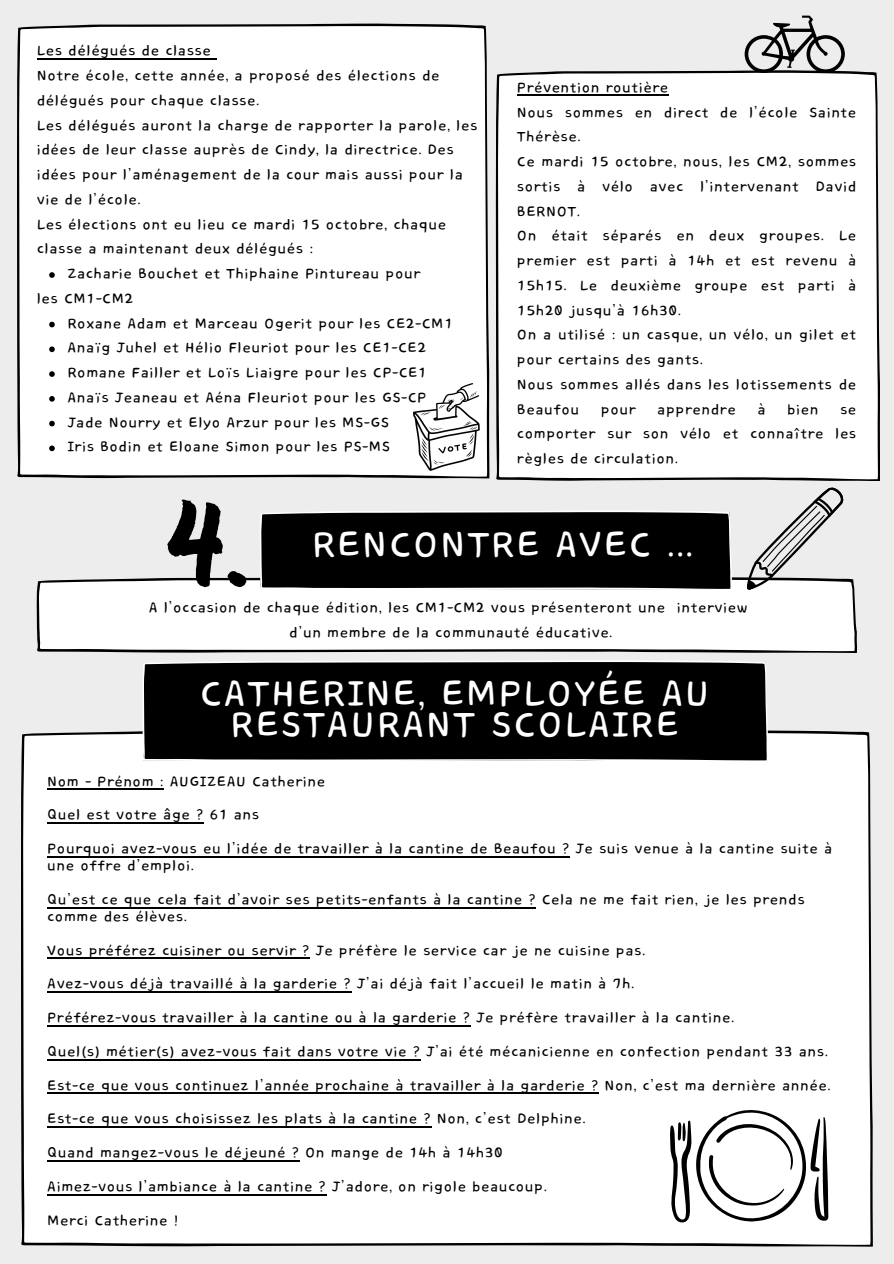
<style>
.page{position:relative;width:894px;height:1264px;background:#fff}
.page>*{position:absolute;margin:0;border:0;box-sizing:border-box;transform-origin:0 0}
.t1{font:120px "Bosk";color:#000}
.t2{font:45.75px "Core Bandi Face";color:#fff}
.t3{font:18px/24.8px "Core Bandi Face";color:#000}
</style>
<div class="page">
<div style="left:0;top:0;width:893px;height:1263px;background:#ededed"></div>
<svg style="left:37px;top:577px;width:819px;height:76px;fill:#fff"></svg>
<div style="left:21px;top:730px;width:851px;height:516px;background:#fff"></div>
<div style="left:142px;top:660px;width:626px;height:101px;background:#000"></div>
<hr style="left:47px;top:788px;width:117px;height:2px;background:#000">
<hr style="left:47px;top:822px;width:157px;height:1px;background:#000">
<hr style="left:47px;top:856px;width:523px;height:1px;background:#000">
<hr style="left:47px;top:907px;width:489px;height:1px;background:#000">
<hr style="left:47px;top:957px;width:263px;height:1px;background:#000">
<hr style="left:47px;top:991px;width:304px;height:1px;background:#000">
<hr style="left:47px;top:1025px;width:423px;height:1px;background:#000">
<hr style="left:47px;top:1058px;width:373px;height:2px;background:#000">
<hr style="left:47px;top:1092px;width:551px;height:1px;background:#000">
<hr style="left:47px;top:1126px;width:384px;height:1px;background:#000">
<hr style="left:47px;top:1160px;width:252px;height:1px;background:#000">
<hr style="left:47px;top:1193px;width:279px;height:2px;background:#000">
<svg style="left:260px;top:487px;width:596px;height:103px"></svg>
<div style="left:17px;top:24px;width:472px;height:454px;background:#fff"></div>
<div style="left:495px;top:70px;width:384px;height:411px;background:#fff"></div>
<svg style="left:669px;top:1109px;width:159px;height:114px"></svg>
<img style="left:413px;top:383px;width:67px;height:87px">
<svg style="left:744px;top:16px;width:100px;height:57px"></svg>
<hr style="left:37px;top:58px;width:174px;height:1px;background:#000">
<svg style="left:49px;top:272px;width:6px;height:6px"></svg>
<svg style="left:49px;top:322px;width:6px;height:5px"></svg>
<svg style="left:49px;top:346px;width:6px;height:6px"></svg>
<svg style="left:49px;top:371px;width:6px;height:6px"></svg>
<svg style="left:49px;top:396px;width:6px;height:5px"></svg>
<svg style="left:49px;top:421px;width:6px;height:5px"></svg>
<svg style="left:49px;top:445px;width:6px;height:6px"></svg>
<hr style="left:517px;top:95px;width:151px;height:1px;background:#000">
<p class="t3" style="left:37px;top:39px;width:176px">Les délégués de classe</p>
<p class="t3" style="left:37px;top:64px;width:405px">Notre école, cette année, a proposé des élections de délégués pour chaque classe.</p>
<h1 class="t3" style="left:37px;top:113px;width:442px">Les délégués auront la charge de rapporter la parole, les idées de leur classe auprès de Cindy, la directrice. Des idées pour l’aménagement de la cour mais aussi pour la vie de l’école.</h1>
<p class="t3" style="left:37px;top:212px;width:411px">Les élections ont eu lieu ce mardi 15 octobre, chaque classe a maintenant deux délégués :</p>
<h2 class="t3" style="left:67px;top:262px;width:355px">Zacharie Bouchet et Thiphaine Pintureau pour</h2>
<p class="t3" style="left:37px;top:287px;width:99px">les CM1-CM2</p>
<p class="t3" style="left:67px;top:311px;width:387px">Roxane Adam et Marceau Ogerit pour les CE2-CM1</p>
<h2 class="t3" style="left:67px;top:336px;width:361px">Anaïg Juhel et Hélio Fleuriot pour les CE1-CE2</h2>
<p class="t3" style="left:67px;top:361px;width:361px">Romane Failler et Loïs Liaigre pour les CP-CE1</p>
<p class="t3" style="left:67px;top:386px;width:361px">Anaïs Jeaneau et Aéna Fleuriot pour les GS-CP</p>
<p class="t3" style="left:67px;top:410px;width:324px">Jade Nourry et Elyo Arzur pour les MS-GS</p>
<p class="t3" style="left:67px;top:435px;width:324px">Iris Bodin et Eloane Simon pour les PS-MS</p>
<p class="t3" style="left:517px;top:76px;width:153px">Prévention routière</p>
<p class="t3" style="left:517px;top:100px;width:341px">Nous sommes en direct de l’école Sainte<br>Thérèse.</p>
<p class="t3" style="left:517px;top:150px;width:341px;text-align:justify">Ce mardi 15 octobre, nous, les CM2, sommes sortis à vélo avec l’intervenant David BERNOT.</p>
<p class="t3" style="left:517px;top:224px;width:341px;text-align:justify">On était séparés en deux groupes. Le premier est parti à 14h et est revenu à 15h15. Le deuxième groupe est parti à 15h20 jusqu’à 16h30.</p>
<p class="t3" style="left:517px;top:323px;width:341px">On a utilisé : un casque, un vélo, un gilet et pour certains des gants.</p>
<p class="t3" style="left:517px;top:373px;width:341px;text-align:justify">Nous sommes allés dans les lotissements de Beaufou pour apprendre à bien se comporter sur son vélo et connaître les règles de circulation.</p>
<p class="t1" style="left:165px;top:497px;width:85px">4.</p>
<p class="t2" style="left:311px;top:521px;width:384px">RENCONTRE AVEC ...</p>
<p class="t3" style="left:149px;top:595px;width:600px">A l’occasion de chaque édition, les CM1-CM2 vous présenteront une interview</p>
<p class="t3" style="left:289px;top:620px;width:325px">d’un membre de la communauté éducative.</p>
<p class="t2" style="left:199px;top:669px;width:513px">CATHERINE, EMPLOYÉE AU</p>
<p class="t2" style="left:230px;top:700px;width:451px">RESTAURANT SCOLAIRE</p>
<p class="t3" style="left:47px;top:769px;width:280px">Nom - Prénom : AUGIZEAU Catherine</p>
<p class="t3" style="left:47px;top:803px;width:214px">Quel est votre âge ? 61 ans</p>
<p class="t3" style="left:47px;top:841px;width:787px;line-height:16.8px">Pourquoi avez-vous eu l’idée de travailler à la cantine de Beaufou ? Je suis venue à la cantine suite à une offre d’emploi.</p>
<p class="t3" style="left:47px;top:891px;width:759px;line-height:16.8px">Qu’est ce que cela fait d’avoir ses petits-enfants à la cantine ? Cela ne me fait rien, je les prends comme des élèves.</p>
<p class="t3" style="left:47px;top:938px;width:600px">Vous préférez cuisiner ou servir ? Je préfère le service car je ne cuisine pas.</p>
<p class="t3" style="left:47px;top:972px;width:588px">Avez-vous déjà travaillé à la garderie ? J’ai déjà fait l’accueil le matin à 7h.</p>
<p class="t3" style="left:47px;top:1005px;width:688px">Préférez-vous travailler à la cantine ou à la garderie ? Je préfère travailler à la cantine.</p>
<p class="t3" style="left:47px;top:1039px;width:782px">Quel(s) métier(s) avez-vous fait dans votre vie ? J’ai été mécanicienne en confection pendant 33 ans.</p>
<p class="t3" style="left:47px;top:1073px;width:785px">Est-ce que vous continuez l’année prochaine à travailler à la garderie ? Non, c’est ma dernière année.</p>
<p class="t3" style="left:47px;top:1107px;width:540px">Est-ce que vous choisissez les plats à la cantine ? Non, c’est Delphine.</p>
<p class="t3" style="left:47px;top:1140px;width:457px">Quand mangez-vous le déjeuné ? On mange de 14h à 14h30</p>
<p class="t3" style="left:47px;top:1174px;width:501px">Aimez-vous l’ambiance à la cantine ? J’adore, on rigole beaucoup.</p>
<p class="t3" style="left:47px;top:1208px;width:133px">Merci Catherine !</p>
</div>
